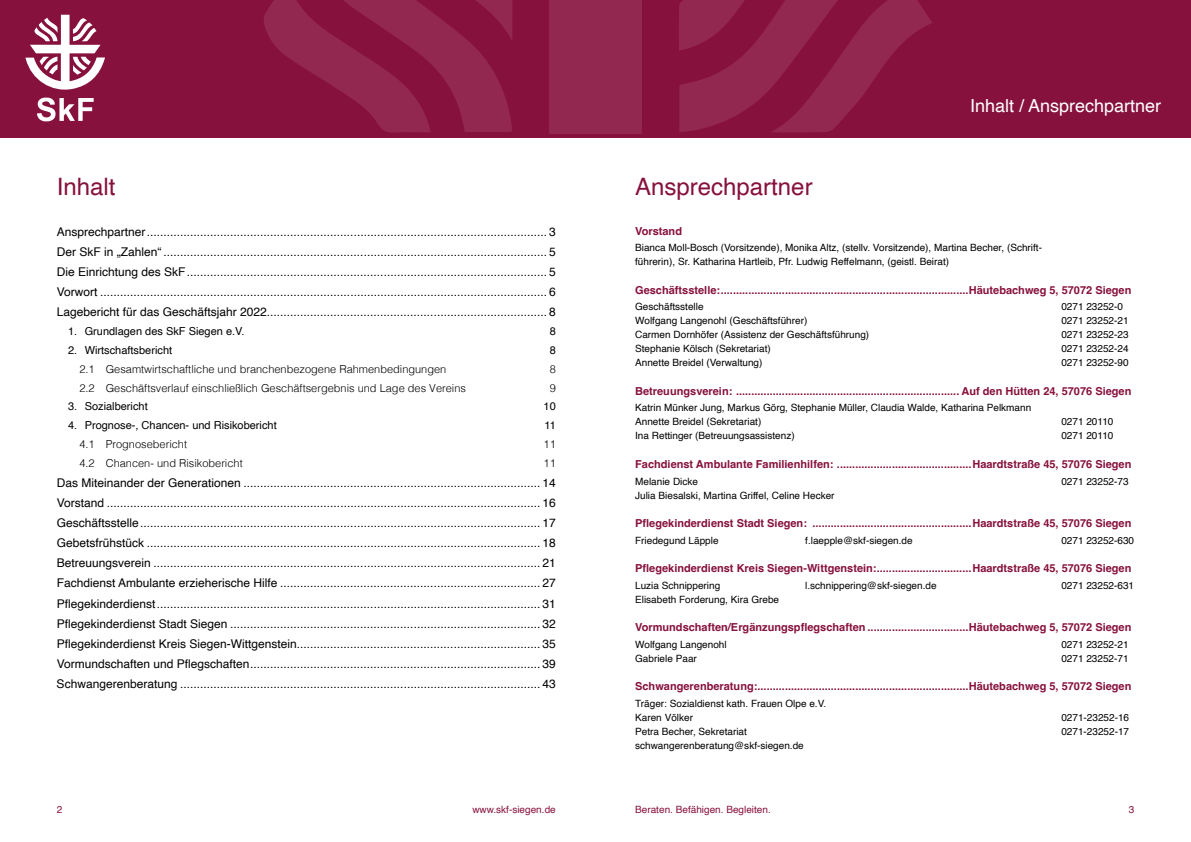
<style>
.page{position:relative;width:1191px;height:842px;background:#fff}
.page>*{position:absolute;margin:0;border:0;box-sizing:border-box;transform-origin:0 0}
.t1{font:24px "Helvetica";color:#87113d}
.t2{font:18px "Helvetica";color:#fff}
.t3{font:12px/20.1px "Helvetica";color:#000;text-align:justify}
.t4{font:700 11px "Helvetica";color:#87113d}
.t5{font:300 11px "Helvetica";color:#000}
.t6{font:11px "Helvetica";color:#000}
.t7{font:10px/14px "Helvetica";color:#000}
.t8{font:10px "Helvetica";color:#87113d}
</style>
<div class="page">
<div style="left:0;top:0;width:1191px;height:137px;background:#87113d"></div>
<div style="left:549px;top:0;width:93px;height:133px;background:#922850"></div>
<svg style="left:679px;top:0;width:253px;height:133px"></svg>
<svg style="left:264px;top:0;width:248px;height:133px"></svg>
<svg style="left:26px;top:15px;width:79px;height:106px"></svg>
<h1 class="t1" style="left:57px;top:168px;width:60px">Inhalt</h1>
<p class="t3" style="left:57px;top:222px;width:500px">Ansprechpartner........................................................................................................................ 3<br>Der SkF in „Zahlen“ ................................................................................................................... 5<br>Die Einrichtung des SkF............................................................................................................ 5<br>Vorwort ...................................................................................................................................... 6<br>Lagebericht für das Geschäftsjahr 2022.................................................................................... 8</p>
<p class="t6" style="left:68px;top:323px;width:178px">1. Grundlagen des SkF Siegen e.V.</p>
<p class="t6" style="left:549px;top:323px;width:8px">8</p>
<p class="t6" style="left:68px;top:341px;width:106px">2. Wirtschaftsbericht</p>
<p class="t6" style="left:549px;top:341px;width:8px">8</p>
<p class="t5" style="left:79px;top:359px;width:368px">2.1 Gesamtwirtschaftliche und branchenbezogene Rahmenbedingungen</p>
<p class="t5" style="left:549px;top:359px;width:8px">8</p>
<p class="t5" style="left:79px;top:378px;width:388px">2.2 Geschäftsverlauf einschließlich Geschäftsergebnis und Lage des Vereins</p>
<p class="t5" style="left:549px;top:378px;width:8px">9</p>
<p class="t6" style="left:68px;top:398px;width:81px">3. Sozialbericht</p>
<p class="t6" style="left:543px;top:398px;width:14px">10</p>
<p class="t6" style="left:68px;top:417px;width:210px">4. Prognose-, Chancen- und Risikobericht</p>
<p class="t6" style="left:544px;top:417px;width:13px">11</p>
<p class="t5" style="left:79px;top:435px;width:109px">4.1 Prognosebericht</p>
<p class="t5" style="left:543px;top:435px;width:14px">11</p>
<p class="t5" style="left:79px;top:454px;width:165px">4.2 Chancen- und Risikobericht</p>
<p class="t5" style="left:543px;top:454px;width:14px">11</p>
<p class="t3" style="left:57px;top:473px;width:500px">Das Miteinander der Generationen ......................................................................................... 14<br>Vorstand .................................................................................................................................. 16<br>Geschäftsstelle........................................................................................................................ 17<br>Gebetsfrühstück ...................................................................................................................... 18<br>Betreuungsverein .................................................................................................................... 21<br>Fachdienst Ambulante erzieherische Hilfe .............................................................................. 27<br>Pflegekinderdienst................................................................................................................... 31<br>Pflegekinderdienst Stadt Siegen ............................................................................................. 32<br>Pflegekinderdienst Kreis Siegen-Wittgenstein......................................................................... 35<br>Vormundschaften und Pflegschaften....................................................................................... 39<br>Schwangerenberatung ............................................................................................................ 43</p>
<h2 class="t2" style="left:970px;top:92px;width:193px">Inhalt / Ansprechpartner</h2>
<h1 class="t1" style="left:635px;top:168px;width:179px">Ansprechpartner</h1>
<p class="t4" style="left:635px;top:224px;width:48px">Vorstand</p>
<p class="t7" style="left:635px;top:241px;width:408px">Bianca Moll-Bosch (Vorsitzende), Monika Altz, (stellv. Vorsitzende), Martina Becher, (Schrift&shy;führerin), Sr. Katharina Hartleib, Pfr. Ludwig Reffelmann, (geistl. Beirat)</p>
<p class="t4" style="left:635px;top:283px;width:498px">Geschäftsstelle:.................................................................................Häutebachweg 5, 57072 Siegen</p>
<p class="t7" style="left:635px;top:300px;width:70px">Geschäftsstelle</p>
<p class="t7" style="left:1061px;top:300px;width:63px">0271 23252-0</p>
<p class="t7" style="left:635px;top:314px;width:174px">Wolfgang Langenohl (Geschäftsführer)</p>
<p class="t7" style="left:1061px;top:314px;width:69px">0271 23252-21</p>
<p class="t7" style="left:635px;top:328px;width:235px">Carmen Dornhöfer (Assistenz der Geschäftsführung)</p>
<p class="t7" style="left:1061px;top:328px;width:69px">0271 23252-23</p>
<p class="t7" style="left:635px;top:342px;width:137px">Stephanie Kölsch (Sekretariat)</p>
<p class="t7" style="left:1061px;top:342px;width:69px">0271 23252-24</p>
<p class="t7" style="left:635px;top:356px;width:129px">Annette Breidel (Verwaltung)</p>
<p class="t7" style="left:1061px;top:356px;width:69px">0271 23252-90</p>
<p class="t4" style="left:635px;top:384px;width:498px">Betreuungsverein: ......................................................................... Auf den Hütten 24, 57076 Siegen</p>
<p class="t7" style="left:635px;top:401px;width:397px">Katrin Münker Jung, Markus Görg, Stephanie Müller, Claudia Walde, Katharina Pelkmann<br>Annette Breidel (Sekretariat)</p>
<p class="t7" style="left:1061px;top:415px;width:54px">0271 20110</p>
<p class="t7" style="left:635px;top:429px;width:161px">Ina Rettinger (Betreuungsassistenz)</p>
<p class="t7" style="left:1061px;top:429px;width:54px">0271 20110</p>
<p class="t4" style="left:635px;top:457px;width:498px">Fachdienst Ambulante Familienhilfen: ............................................Haardtstraße 45, 57076 Siegen</p>
<p class="t7" style="left:635px;top:474px;width:64px">Melanie Dicke</p>
<p class="t7" style="left:1061px;top:474px;width:69px">0271 23252-73</p>
<p class="t7" style="left:635px;top:488px;width:201px">Julia Biesalski, Martina Griffel, Celine Hecker</p>
<p class="t4" style="left:635px;top:516px;width:498px">Pflegekinderdienst Stadt Siegen: ....................................................Haardtstraße 45, 57076 Siegen</p>
<p class="t7" style="left:635px;top:533px;width:85px">Friedegund Läpple</p>
<p class="t7" style="left:805px;top:533px;width:109px">f.laepple@skf-siegen.de</p>
<p class="t7" style="left:1061px;top:533px;width:74px">0271 23252-630</p>
<p class="t4" style="left:635px;top:561px;width:498px">Pflegekinderdienst Kreis Siegen-Wittgenstein:...............................Haardtstraße 45, 57076 Siegen</p>
<p class="t7" style="left:635px;top:578px;width:87px">Luzia Schnippering</p>
<p class="t7" style="left:805px;top:578px;width:133px">l.schnippering@skf-siegen.de</p>
<p class="t7" style="left:1061px;top:578px;width:74px">0271 23252-631</p>
<p class="t7" style="left:635px;top:592px;width:145px">Elisabeth Forderung, Kira Grebe</p>
<p class="t4" style="left:635px;top:620px;width:498px">Vormundschaften/Ergänzungspflegschaften .................................Häutebachweg 5, 57072 Siegen</p>
<p class="t7" style="left:635px;top:637px;width:93px">Wolfgang Langenohl</p>
<p class="t7" style="left:1061px;top:637px;width:69px">0271 23252-21</p>
<p class="t7" style="left:635px;top:651px;width:63px">Gabriele Paar</p>
<p class="t7" style="left:1061px;top:651px;width:69px">0271 23252-71</p>
<p class="t4" style="left:635px;top:679px;width:498px">Schwangerenberatung:.....................................................................Häutebachweg 5, 57072 Siegen</p>
<p class="t7" style="left:635px;top:696px;width:193px">Träger: Sozialdienst kath. Frauen Olpe e.V.<br>Karen Völker</p>
<p class="t7" style="left:1061px;top:710px;width:69px">0271-23252-16</p>
<p class="t7" style="left:635px;top:724px;width:113px">Petra Becher, Sekretariat</p>
<p class="t7" style="left:1061px;top:724px;width:69px">0271-23252-17</p>
<p class="t7" style="left:635px;top:738px;width:170px">schwangerenberatung@skf-siegen.de</p>
<p class="t8" style="left:57px;top:801px;width:7px">2</p>
<p class="t8" style="left:472px;top:801px;width:85px">www.skf-siegen.de</p>
<p class="t8" style="left:635px;top:801px;width:137px">Beraten. Befähigen. Begleiten.</p>
<p class="t8" style="left:1128px;top:801px;width:7px">3</p>
</div>
